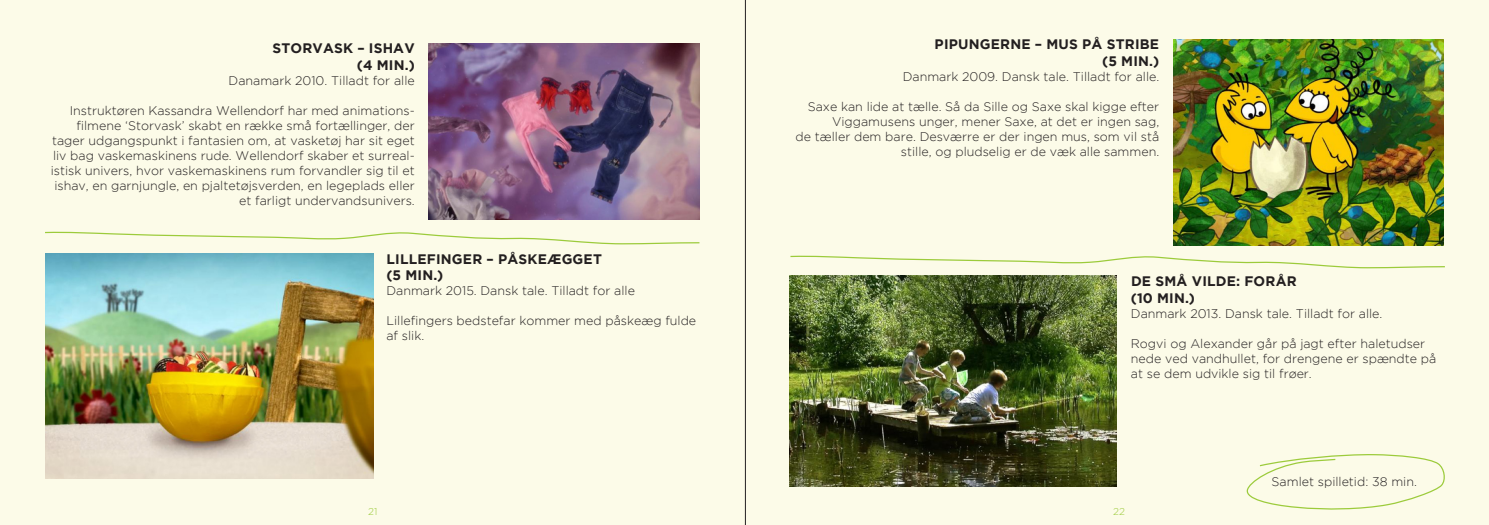
<style>
.page{position:relative;width:1489px;height:525px;background:#fff}
.page>*{position:absolute;margin:0;border:0;box-sizing:border-box;transform-origin:0 0}
.t1{font:700 13.75px "Gotham";letter-spacing:.015em;color:#231f20}
.t2{font:300 12.5px/15px "Gotham";color:#231f20;text-align:right}
.t3{font:300 10px "Gotham";color:#9ccb3b}
</style>
<div class="page">
<div style="left:0;top:0;width:1488px;height:524px;background:#fcfbe8"></div>
<img style="left:429px;top:43px;width:270px;height:177px">
<img style="left:46px;top:253px;width:327px;height:225px">
<img style="left:1173px;top:39px;width:270px;height:206px">
<img style="left:789px;top:275px;width:327px;height:211px">
<svg style="left:790px;top:255px;width:655px;height:14px"></svg>
<svg style="left:1246px;top:454px;width:199px;height:56px"></svg>
<svg style="left:45px;top:231px;width:655px;height:14px"></svg>
<hr style="left:745px;top:0;width:1px;height:524px;background:#231f20">
<p class="t1" style="left:272px;top:40px;width:144px">STORVASK – ISHAV</p>
<p class="t1" style="left:357px;top:57px;width:59px">(4 MIN.)</p>
<p class="t2" style="left:228px;top:73px;width:188px">Danamark 2010. Tilladt for alle</p>
<p class="t2" style="left:51px;top:103px;width:365px">Instruktøren Kassandra Wellendorf har med animations&shy;filmene ‘Storvask’ skabt en række små fortællinger, der tager udgangspunkt i fantasien om, at vasketøj har sit eget liv bag vaskemaskinens rude. Wellendorf skaber et surreal&shy;istisk univers, hvor vaskemaskinens rum forvandler sig til et ishav, en garnjungle, en pjaltetøjsverden, en legeplads eller et farligt undervandsunivers.</p>
<p class="t1" style="left:386px;top:251px;width:217px">LILLEFINGER – PÅSKEÆGGET</p>
<p class="t1" style="left:386px;top:267px;width:58px">(5 MIN.)</p>
<p class="t2" style="left:386px;top:283px;width:250px">Danmark 2015. Dansk tale. Tilladt for alle</p>
<p class="t2" style="left:386px;top:313px;width:311px;text-align:left">Lillefingers bedstefar kommer med påskeæg fulde af slik.</p>
<p class="t3" style="left:368px;top:505px;width:11px">21</p>
<p class="t1" style="left:934px;top:36px;width:226px">PIPUNGERNE – MUS PÅ STRIBE</p>
<p class="t1" style="left:1102px;top:53px;width:58px">(5 MIN.)</p>
<p class="t2" style="left:902px;top:68px;width:258px">Danmark 2009. Dansk tale. Tilladt for alle.</p>
<p class="t2" style="left:807px;top:98px;width:353px">Saxe kan lide at tælle. Så da Sille og Saxe skal kigge efter<br>Viggamusens unger, mener Saxe, at det er ingen sag,</p>
<p class="t2" style="left:795px;top:128px;width:365px">de tæller dem bare. Desværre er der ingen mus, som vil stå stille, og pludselig er de væk alle sammen.</p>
<p class="t1" style="left:1130px;top:273px;width:167px">DE SMÅ VILDE: FORÅR</p>
<p class="t1" style="left:1130px;top:290px;width:66px">(10 MIN.)</p>
<p class="t2" style="left:1130px;top:306px;width:253px">Danmark 2013. Dansk tale. Tilladt for alle.</p>
<p class="t2" style="left:1130px;top:336px;width:307px;text-align:left">Rogvi og Alexander går på jagt efter haletudser nede ved vandhullet, for drengene er spændte på at se dem udvikle sig til frøer.</p>
<p class="t3" style="left:1113px;top:505px;width:13px">22</p>
<p class="t2" style="left:1271px;top:474px;width:147px">Samlet spilletid: 38 min.</p>
</div>
